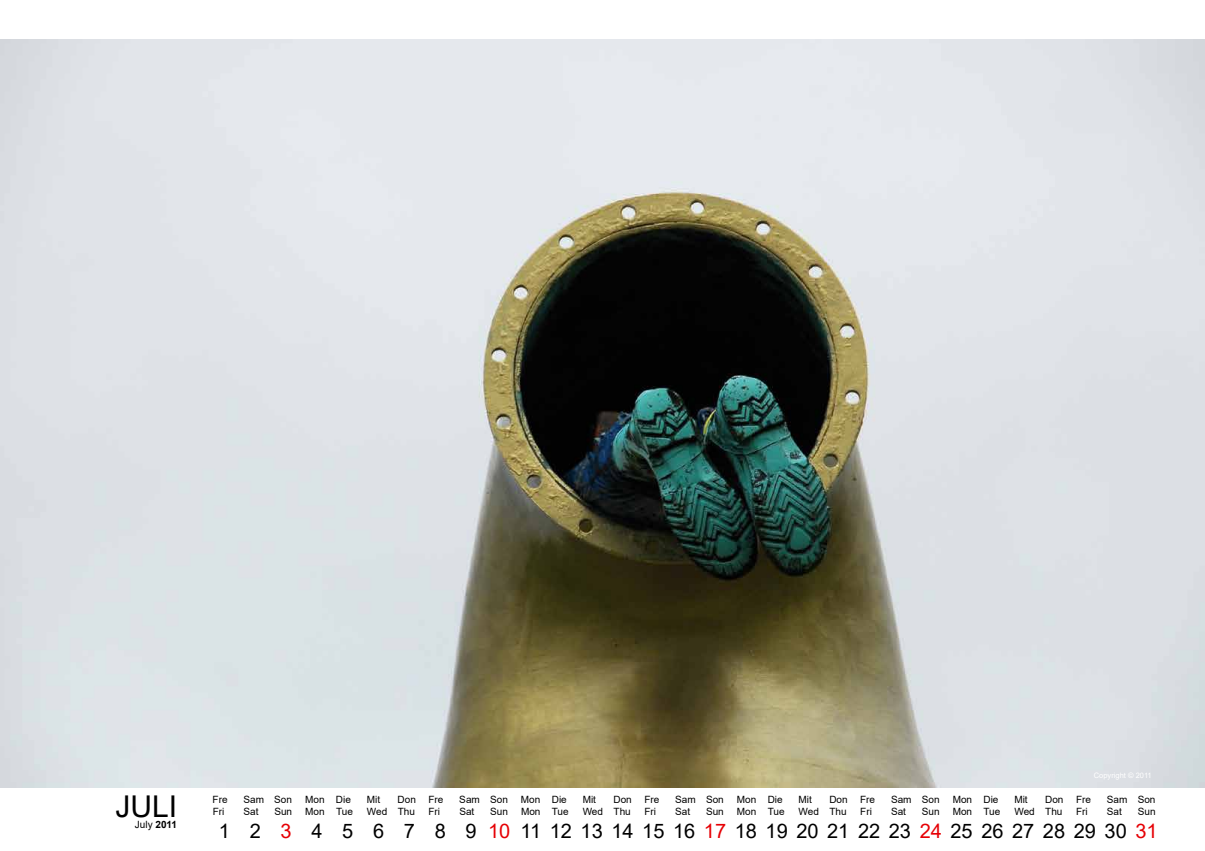
<style>
.page{position:relative;width:1205px;height:851px;background:#fff}
.page>*{position:absolute;margin:0;border:0;box-sizing:border-box;transform-origin:0 0}
.t1{font:30px "Arial";color:#000}
.t2{font:20px "Arial";color:#000}
.t3{font:10px "Arial";color:#000}
.t4{font:7.5px "Arial";color:#fff}
.s1{color:#e60005}
.s2{font-weight:700}
</style>
<div class="page">
<img style="left:0;top:39px;width:1205px;height:748px">
<p class="t4" style="left:1094px;top:770px;width:59px">Copyright © 2011</p>
<h1 class="t1" style="left:115px;top:785px;width:63px">JULI</h1>
<p class="t3" style="left:213px;top:792px;width:16px">Fre</p>
<p class="t3" style="left:243px;top:792px;width:50px">Sam Son</p>
<p class="t3" style="left:305px;top:792px;width:47px">Mon Die</p>
<p class="t3" style="left:367px;top:792px;width:15px">Mit</p>
<p class="t3" style="left:398px;top:792px;width:47px">Don Fre</p>
<p class="t3" style="left:459px;top:792px;width:50px">Sam Son</p>
<p class="t3" style="left:521px;top:792px;width:47px">Mon Die</p>
<p class="t3" style="left:583px;top:792px;width:15px">Mit</p>
<p class="t3" style="left:613px;top:792px;width:47px">Don Fre</p>
<p class="t3" style="left:675px;top:792px;width:50px">Sam Son</p>
<p class="t3" style="left:737px;top:792px;width:47px">Mon Die</p>
<p class="t3" style="left:798px;top:792px;width:15px">Mit</p>
<p class="t3" style="left:829px;top:792px;width:47px">Don Fre</p>
<p class="t3" style="left:891px;top:792px;width:50px">Sam Son</p>
<p class="t3" style="left:952px;top:792px;width:47px">Mon Die</p>
<p class="t3" style="left:1014px;top:792px;width:15px">Mit</p>
<p class="t3" style="left:1045px;top:792px;width:47px">Don Fre</p>
<p class="t3" style="left:1107px;top:792px;width:50px">Sam Son</p>
<p class="t3" style="left:213px;top:804px;width:13px">Fri</p>
<p class="t3" style="left:243px;top:804px;width:17px">Sat</p>
<p class="t3" style="left:274px;top:804px;width:19px">Sun</p>
<p class="t3" style="left:305px;top:804px;width:49px">Mon Tue</p>
<p class="t3" style="left:367px;top:804px;width:50px">Wed Thu</p>
<p class="t3" style="left:428px;top:804px;width:13px">Fri</p>
<p class="t3" style="left:459px;top:804px;width:17px">Sat</p>
<p class="t3" style="left:490px;top:804px;width:19px">Sun</p>
<p class="t3" style="left:521px;top:804px;width:49px">Mon Tue</p>
<p class="t3" style="left:583px;top:804px;width:50px">Wed Thu</p>
<p class="t3" style="left:644px;top:804px;width:13px">Fri</p>
<p class="t3" style="left:675px;top:804px;width:17px">Sat</p>
<p class="t3" style="left:706px;top:804px;width:19px">Sun</p>
<p class="t3" style="left:737px;top:804px;width:49px">Mon Tue</p>
<p class="t3" style="left:798px;top:804px;width:50px">Wed Thu</p>
<p class="t3" style="left:860px;top:804px;width:13px">Fri</p>
<p class="t3" style="left:891px;top:804px;width:17px">Sat</p>
<p class="t3" style="left:922px;top:804px;width:19px">Sun</p>
<p class="t3" style="left:953px;top:804px;width:49px">Mon Tue</p>
<p class="t3" style="left:1014px;top:804px;width:50px">Wed Thu</p>
<p class="t3" style="left:1076px;top:804px;width:13px">Fri</p>
<p class="t3" style="left:1107px;top:804px;width:17px">Sat</p>
<p class="t3" style="left:1138px;top:804px;width:19px">Sun</p>
<h2 class="t2" style="left:219px;top:816px;width:940px">1 2 <span class="s1">3</span> 4 5 6 7 8 9 <span class="s1">10</span>111213141516<span class="s1">17</span>181920212223<span class="s1">24</span>252627282930<span class="s1">31</span></h2>
<p class="t3" style="left:135px;top:817px;width:44px">July <span class="s2">2011</span></p>
</div>
